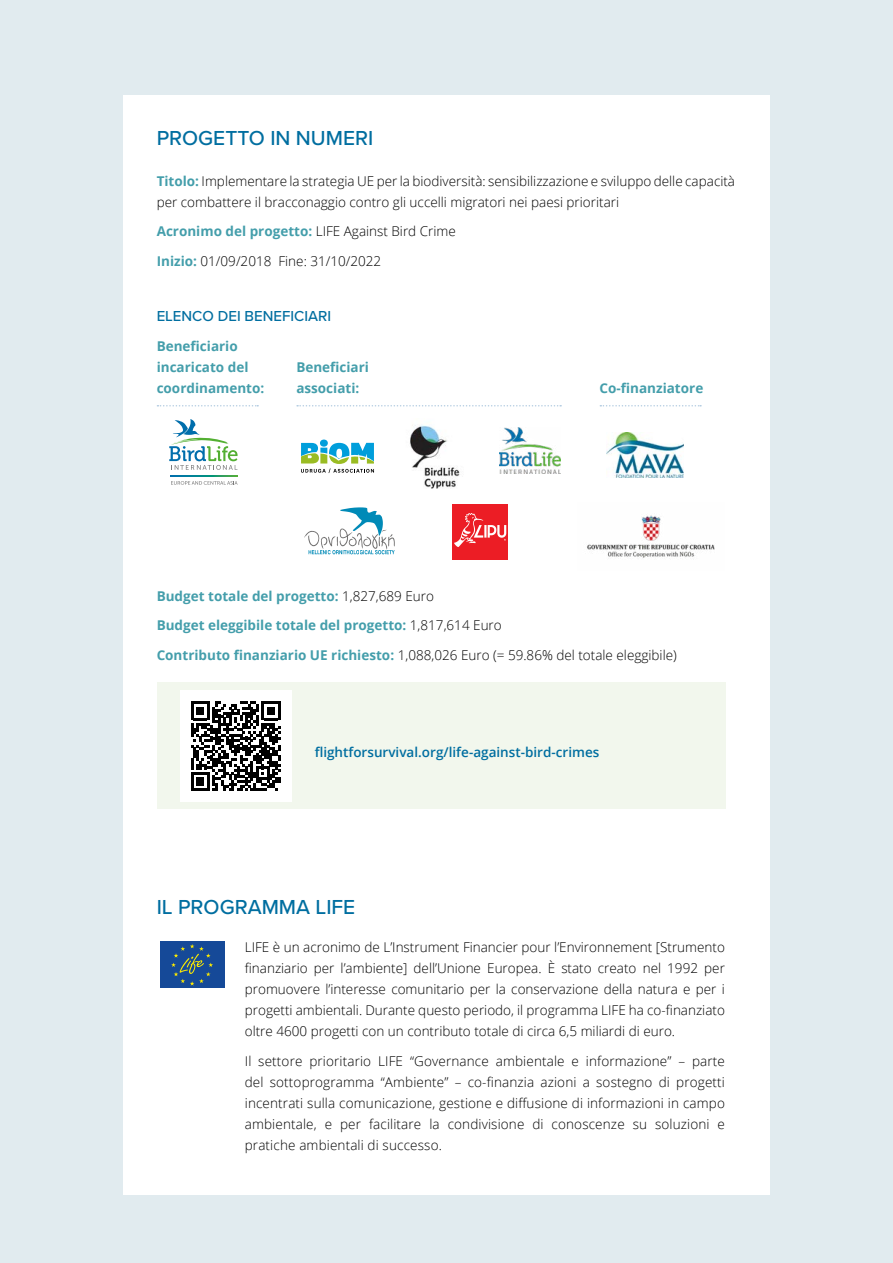
<style>
.page{position:relative;width:893px;height:1263px;background:#e1ebef}
.page>*{position:absolute;margin:0;border:0;box-sizing:border-box;transform-origin:0 0}
.t1{font:500 21px "Proxima Nova";color:#006ea0}
.t2{font:500 15px "Proxima Nova";color:#006ea0}
.t3{font:300 13.5px/21px "Open Sans";color:#000}
.t4{font:700 13.5px/21px "Open Sans";color:#449eab}
.t5{font:600 13.5px "Open Sans";color:#006ea0}
.s1{font-weight:700;color:#449eab}
.s2{font-weight:300;color:#000}
</style>
<div class="page">
<div style="left:123px;top:96px;width:647px;height:1099px;background:#fff"></div>
<div style="left:157px;top:682px;width:569px;height:127px;background:#f2f7ed"></div>
<div style="left:180px;top:690px;width:111px;height:112px;background:#fff"></div>
<svg style="left:191px;top:701px;width:89px;height:90px"></svg>
<div style="left:320px;top:440px;width:8px;height:7px;background:#009edb;border-radius:50%"></div>
<svg style="left:301px;top:443px;width:73px;height:30px"></svg>
<img style="left:410px;top:425px;width:50px;height:64px">
<svg style="left:304px;top:507px;width:91px;height:47px"></svg>
<svg style="left:171px;top:475px;width:66px;height:1px"></svg>
<svg style="left:169px;top:419px;width:69px;height:51px"></svg>
<svg style="left:171px;top:481px;width:67px;height:4px"></svg>
<img style="left:499px;top:427px;width:62px;height:46px">
<img style="left:606px;top:432px;width:77px;height:46px">
<svg style="left:157px;top:405px;width:101px;height:1px"></svg>
<svg style="left:600px;top:405px;width:101px;height:1px"></svg>
<svg style="left:297px;top:405px;width:264px;height:1px"></svg>
<div style="left:160px;top:941px;width:64px;height:47px;background:#154998"></div>
<svg style="left:171px;top:944px;width:42px;height:41px"></svg>
<img style="left:587px;top:515px;width:128px;height:43px">
<img style="left:452px;top:505px;width:55px;height:55px">
<h1 class="t1" style="left:157px;top:123px;width:218px">PROGETTO IN NUMERI</h1>
<p class="t3" style="left:157px;top:170px;width:580px"><span class="s1">Titolo:</span> Implementare la strategia UE per la biodiversità: sensibilizzazione e sviluppo delle capacità per combattere il bracconaggio contro gli uccelli migratori nei paesi prioritari</p>
<p class="t3" style="left:157px;top:216px;width:301px;line-height:29.5px"><span class="s1">Acronimo del progetto:</span> LIFE Against Bird Crime<br><span class="s1">Inizio:</span> 01/09/2018 Fine: 31/10/2022</p>
<p class="t2" style="left:157px;top:304px;width:176px">ELENCO DEI BENEFICIARI</p>
<p class="t4" style="left:157px;top:336px;width:109px">Beneficiario incaricato del coordinamento:</p>
<p class="t4" style="left:296px;top:356px;width:74px">Beneficiari associati:</p>
<p class="t4" style="left:600px;top:377px;width:105px">Co-finanziatore</p>
<p class="t4" style="left:157px;top:581px;width:522px;line-height:29.5px">Budget totale del progetto: <span class="s2">1,827,689 Euro<br></span>Budget eleggibile totale del progetto: <span class="s2">1,817,614 Euro<br></span>Contributo finanziario UE richiesto: <span class="s2">1,088,026 Euro (= 59.86% del totale eleggibile)</span></p>
<p class="t5" style="left:315px;top:743px;width:286px">flightforsurvival.org/life-against-bird-crimes</p>
<h1 class="t1" style="left:157px;top:891px;width:200px">IL PROGRAMMA LIFE</h1>
<p class="t3" style="left:245px;top:936px;width:482px;text-align:justify">LIFE è un acronimo de L’Instrument Financier pour l’Environnement [Strumento finanziario per l’ambiente] dell’Unione Europea. È stato creato nel 1992 per promuovere l’interesse comunitario per la conservazione della natura e per i progetti ambientali. Durante questo periodo, il programma LIFE ha co-finanziato oltre 4600 progetti con un contributo totale di circa 6,5 miliardi di euro.</p>
<p class="t3" style="left:245px;top:1050px;width:482px;text-align:justify">Il settore prioritario LIFE “Governance ambientale e informazione” – parte del sottoprogramma “Ambiente” – co-finanzia azioni a sostegno di progetti incentrati sulla comunicazione, gestione e diffusione di informazioni in campo ambientale, e per facilitare la condivisione di conoscenze su soluzioni e pratiche ambientali di successo.</p>
</div>
